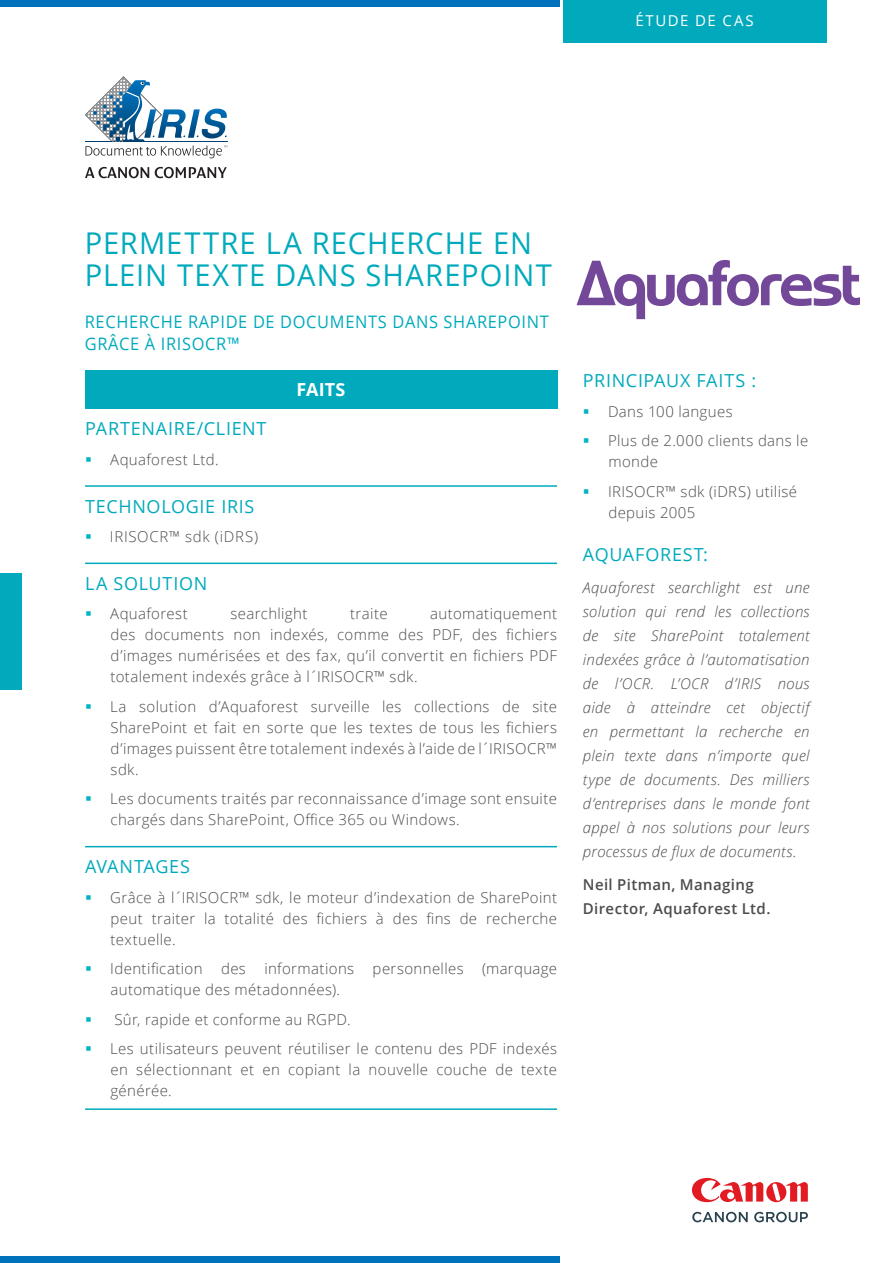
<style>
.page{position:relative;width:893px;height:1263px;background:#fff}
.page>*{position:absolute;margin:0;border:0;box-sizing:border-box;transform-origin:0 0}
.t1{font:30px/31.5px "Open Sans";letter-spacing:.035em;color:#00aabc}
.t2{font:18px "Open Sans";letter-spacing:.04em;color:#00aabc}
.t3{font:700 18px "Open Sans";letter-spacing:.01em;color:#fff}
.t4{font:17.25px/21.6px "Open Sans";letter-spacing:.04em;color:#00aabc;scale:.95 1}
.t5{font:300 15px/21px "Open Sans";letter-spacing:.025em;color:#4b4c4d}
.t6{font:italic 300 15px/24px "Open Sans";letter-spacing:.02em;color:#4b4c4d;text-align:justify}
.t7{font:600 15px/24px "Open Sans";letter-spacing:.025em;color:#4b4c4d}
.t8{font:300 15px "Open Sans";letter-spacing:.045em;color:#4b4c4d}
.t9{font:15px "Open Sans";letter-spacing:.11em;color:#fff}
</style>
<div class="page">
<div style="left:563px;top:0;width:263px;height:43px;background:#00aabc"></div>
<div style="left:85px;top:370px;width:472px;height:39px;background:#00aabc"></div>
<hr style="left:85px;top:485px;width:472px;height:2px;background:#00aabc">
<hr style="left:85px;top:563px;width:472px;height:1px;background:#00aabc">
<hr style="left:85px;top:846px;width:472px;height:1px;background:#00aabc">
<hr style="left:85px;top:1108px;width:472px;height:2px;background:#00aabc">
<div style="left:0;top:573px;width:21px;height:117px;background:#00aabc"></div>
<svg style="left:576px;top:260px;width:284px;height:59px"></svg>
<svg style="left:692px;top:1212px;width:56px;height:10px"></svg>
<svg style="left:754px;top:1212px;width:54px;height:10px"></svg>
<svg style="left:692px;top:1178px;width:116px;height:24px"></svg>
<svg style="left:85px;top:77px;width:142px;height:81px"></svg>
<svg style="left:85px;top:167px;width:64px;height:11px"></svg>
<svg style="left:155px;top:167px;width:72px;height:11px"></svg>
<div style="left:0;top:0;width:560px;height:6px;background:#0072bc"></div>
<div style="left:0;top:1256px;width:560px;height:7px;background:#0072bc"></div>
<p class="t9" style="left:635px;top:10px;width:120px">ÉTUDE DE CAS</p>
<h1 class="t1" style="left:85px;top:227px;width:468px">PERMETTRE LA RECHERCHE EN<br>PLEIN TEXTE DANS SHAREPOINT</h1>
<p class="t4" style="left:85px;top:311px;width:490px">RECHERCHE RAPIDE DE DOCUMENTS DANS SHAREPOINT<br>GRÂCE À IRISOCR™</p>
<p class="t3" style="left:297px;top:377px;width:50px">FAITS</p>
<p class="t2" style="left:85px;top:416px;width:183px">PARTENAIRE/CLIENT</p>
<p class="t5" style="left:110px;top:448px;width:110px">Aquaforest Ltd.</p>
<p class="t2" style="left:85px;top:494px;width:171px">TECHNOLOGIE IRIS</p>
<p class="t8" style="left:110px;top:526px;width:150px">IRISOCR™ sdk (iDRS)</p>
<p class="t2" style="left:85px;top:571px;width:124px">LA SOLUTION</p>
<p class="t5" style="left:110px;top:603px;width:79px">Aquaforest</p>
<p class="t5" style="left:230px;top:603px;width:79px">searchlight</p>
<p class="t5" style="left:350px;top:603px;width:39px">traite</p>
<p class="t5" style="left:111px;top:603px;width:448px;text-align:justify;text-indent:320px">automatiquement des documents non indexés, comme des PDF, des fichiers d’images numérisées et des fax, qu’il convertit en fichiers PDF totalement indexés grâce à l´IRISOCR™ sdk.</p>
<p class="t5" style="left:110px;top:695px;width:448px;text-align:justify">La solution d’Aquaforest surveille les collections de site SharePoint et fait en sorte que les textes de tous les fichiers d’images puissent être totalement indexés à l’aide de l´IRISOCR™ sdk.</p>
<p class="t5" style="left:110px;top:788px;width:448px">Les documents traités par reconnaissance d’image sont ensuite chargés dans SharePoint, Office 365 ou Windows.</p>
<p class="t2" style="left:85px;top:854px;width:106px">AVANTAGES</p>
<p class="t5" style="left:110px;top:886px;width:448px;text-align:justify">Grâce à l´IRISOCR™ sdk, le moteur d’indexation de SharePoint peut traiter la totalité des fichiers à des fins de recherche textuelle.</p>
<p class="t5" style="left:110px;top:958px;width:448px">Identification des informations personnelles (marquage automatique des métadonnées).</p>
<p class="t5" style="left:110px;top:1004px;width:448px;line-height:29.5px">Sûr, rapide et conforme au RGPD.<br>Les utilisateurs peuvent réutiliser le contenu des PDF indexés</p>
<p class="t5" style="left:111px;top:1059px;width:448px">en sélectionnant et en copiant la nouvelle couche de texte générée.</p>
<p class="t2" style="left:583px;top:368px;width:175px">PRINCIPAUX FAITS :</p>
<p class="t5" style="left:608px;top:396px;width:202px;line-height:29.5px">Dans 100 langues<br>Plus de 2.000 clients dans le</p>
<p class="t5" style="left:608px;top:447px;width:191px;line-height:29.5px">monde<br>IRISOCR™ sdk (iDRS) utilisé</p>
<p class="t5" style="left:608px;top:501px;width:89px">depuis 2005</p>
<p class="t2" style="left:583px;top:542px;width:126px">AQUAFOREST:</p>
<p class="t6" style="left:583px;top:575px;width:228px">Aquaforest searchlight est une solution qui rend les collections de site SharePoint totalement indexées grâce à l’automatisation de l’OCR. L’OCR d’IRIS nous aide à atteindre cet objectif en permettant la recherche en plein texte dans n’importe quel type de documents. Des milliers d’entreprises dans le monde font appel à nos solutions pour leurs processus de flux de documents.</p>
<p class="t7" style="left:583px;top:872px;width:189px">Neil Pitman, Managing<br>Director, Aquaforest Ltd.</p>
</div>
